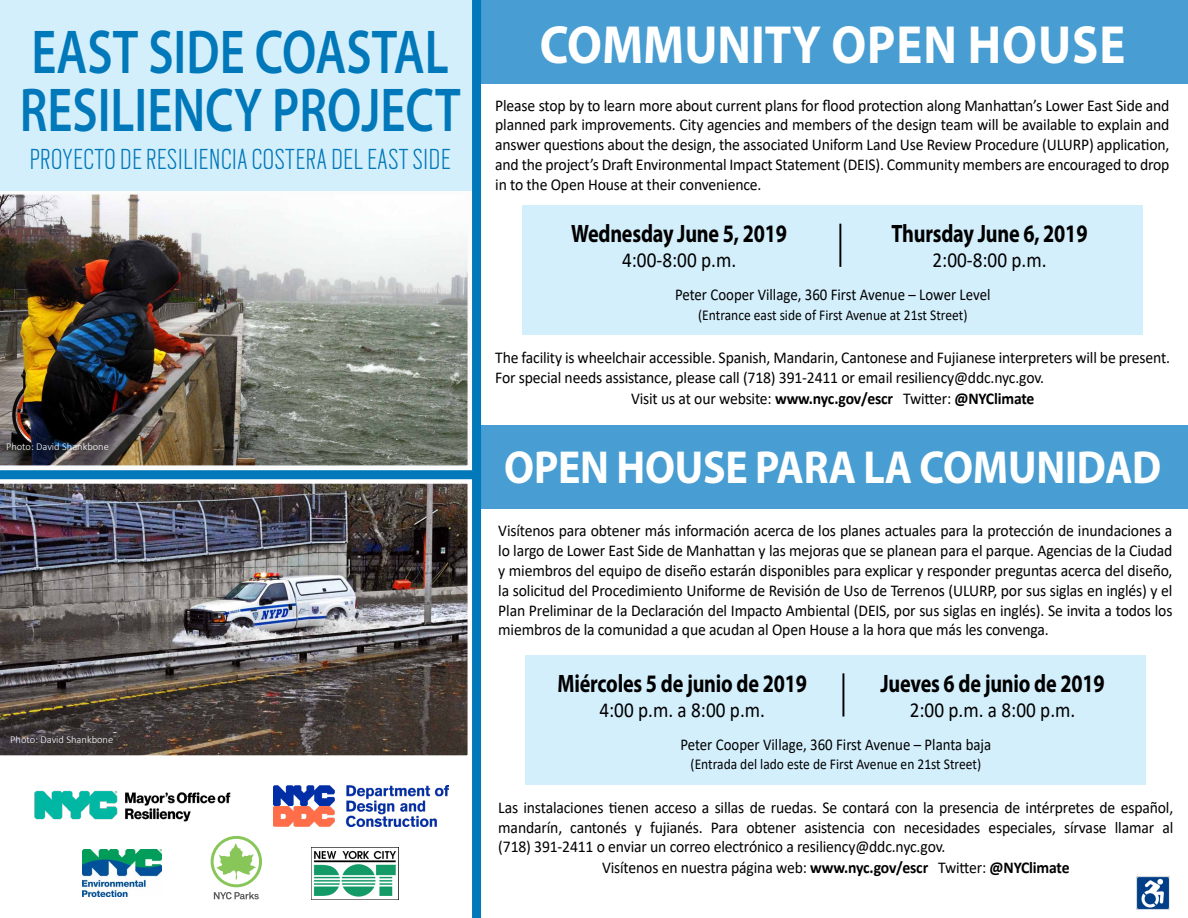
<style>
.page{position:relative;width:1188px;height:918px;background:#fff}
.page>*{position:absolute;margin:0;border:0;box-sizing:border-box;transform-origin:0 0}
.t1{font:600 62.4px "Myriad Pro";color:#0078b9;scale:.78 1}
.t2{font:700 54px "Myriad Pro";letter-spacing:.005em;color:#fff;scale:.9 1}
.t3{font:700 46.5px "Myriad Pro";letter-spacing:-.005em;color:#fff;scale:.9 1}
.t4{font:200 32.1px "Scout Cond";letter-spacing:.025em;color:#0078b9}
.t5{font:700 25.2px "Myriad Pro";letter-spacing:-.01em;color:#000;scale:.8 1}
.t6{font:21.3px "Calibri";color:#000;scale:.9 1}
.t7{font:16.5px/19.8px "Calibri";letter-spacing:-.01em;color:#000;text-align:justify;scale:.95 1}
.t8{font:16.5px "Calibri";letter-spacing:-.01em;color:#000;scale:.9 1}
.t9{font:15px "Calibri";color:#000;scale:.9 1}
.t10{font:300 10.5px "Calibri";color:#fff}
.s1{font-weight:700}
</style>
<div class="page">
<img style="left:0;top:190px;width:472px;height:276px">
<div style="left:0;top:0;width:477px;height:190px;background:#d4effc"></div>
<img style="left:0;top:479px;width:472px;height:277px">
<div style="left:477px;top:0;width:711px;height:83px;background:#489ed2"></div>
<div style="left:477px;top:425px;width:711px;height:83px;background:#489ed2"></div>
<div style="left:0;top:470px;width:477px;height:9px;background:#0078b9"></div>
<div style="left:522px;top:205px;width:621px;height:130px;background:#d4effc"></div>
<img style="left:1136px;top:876px;width:33px;height:33px">
<img style="left:286px;top:785px;width:162px;height:42px">
<svg style="left:211px;top:842px;width:51px;height:57px"></svg>
<img style="left:311px;top:847px;width:87px;height:52px">
<img style="left:83px;top:850px;width:78px;height:47px">
<hr style="left:839px;top:224px;width:2px;height:43px;background:#000">
<img style="left:34px;top:785px;width:252px;height:57px">
<div style="left:472px;top:0;width:9px;height:918px;background:#0078b9"></div>
<div style="left:525px;top:655px;width:621px;height:129px;background:#d4effc"></div>
<hr style="left:842px;top:673px;width:2px;height:44px;background:#000">
<h1 class="t1" style="left:32px;top:12px;width:536px">EAST SIDE COASTAL</h1>
<h2 class="t2" style="left:540px;top:10px;width:652px">COMMUNITY OPEN HOUSE</h2>
<h1 class="t1" style="left:20px;top:70px;width:567px">RESILIENCY PROJECT</h1>
<h3 class="t4" style="left:30px;top:138px;width:422px">PROYECTO DE RESILIENCIA COSTERA DEL EAST SIDE</h3>
<p class="t7" style="left:495px;top:95px;width:711px">Please stop by to learn more about current plans for flood protection along Manhattan’s Lower East Side and planned park improvements. City agencies and members of the design team will be available to explain and answer questions about the design, the associated Uniform Land Use Review Procedure (ULURP) application, and the project’s Draft Environmental Impact Statement (DEIS). Community members are encouraged to drop in to the Open House at their convenience.</p>
<p class="t10" style="left:6px;top:440px;width:104px">Photo: David Shankbone</p>
<p class="t10" style="left:10px;top:733px;width:104px">Photo: David Shankbone</p>
<h3 class="t5" style="left:892px;top:217px;width:247px">Thursday June 6, 2019</h3>
<p class="t6" style="left:932px;top:246px;width:128px">2:00-8:00 p.m.</p>
<p class="t8" style="left:675px;top:283px;width:352px">Peter Cooper Village, 360 First Avenue – Lower Level</p>
<p class="t9" style="left:698px;top:304px;width:301px">(Entrance east side of First Avenue at 21st Street)</p>
<p class="t7" style="left:495px;top:348px;width:712px">The facility is wheelchair accessible. Spanish, Mandarin, Cantonese and Fujianese interpreters will be present.<br>For special needs assistance, please call (718) 391-2411 or email resiliency@ddc.nyc.gov.</p>
<p class="t7" style="left:631px;top:388px;width:426px">Visit us at our website: <span class="s1">www.nyc.gov/escr</span> Twitter: <span class="s1">@NYClimate</span></p>
<h3 class="t5" style="left:571px;top:217px;width:271px">Wednesday June 5, 2019</h3>
<p class="t6" style="left:622px;top:246px;width:128px">4:00-8:00 p.m.</p>
<h3 class="t3" style="left:504px;top:437px;width:732px">OPEN HOUSE PARA LA COMUNIDAD</h3>
<p class="t7" style="left:498px;top:521px;width:711px">Visítenos para obtener más información acerca de los planes actuales para la protección de inundaciones a lo largo de Lower East Side de Manhattan y las mejoras que se planean para el parque. Agencias de la Ciudad y miembros del equipo de diseño estarán disponibles para explicar y responder preguntas acerca del diseño, la solicitud del Procedimiento Uniforme de Revisión de Uso de Terrenos (ULURP, por sus siglas en inglés) y el Plan Preliminar de la Declaración del Impacto Ambiental (DEIS, por sus siglas en inglés). Se invita a todos los miembros de la comunidad a que acudan al Open House a la hora que más les convenga.</p>
<h3 class="t5" style="left:557px;top:667px;width:313px">Miércoles 5 de junio de 2019</h3>
<p class="t6" style="left:599px;top:695px;width:186px">4:00 p.m. a 8:00 p.m.</p>
<h3 class="t5" style="left:881px;top:667px;width:282px">Jueves 6 de junio de 2019</h3>
<p class="t6" style="left:910px;top:695px;width:186px">2:00 p.m. a 8:00 p.m.</p>
<p class="t8" style="left:680px;top:733px;width:347px">Peter Cooper Village, 360 First Avenue – Planta baja</p>
<p class="t9" style="left:691px;top:754px;width:324px">(Entrada del lado este de First Avenue en 21st Street)</p>
<p class="t7" style="left:498px;top:797px;width:712px">Las instalaciones tienen acceso a sillas de ruedas. Se contará con la presencia de intérpretes de español, mandarín, cantonés y fujianés. Para obtener asistencia con necesidades especiales, sírvase llamar al (718) 391-2411 o enviar un correo electrónico a resiliency@ddc.nyc.gov.</p>
<p class="t7" style="left:602px;top:857px;width:494px">Visítenos en nuestra página web: <span class="s1">www.nyc.gov/escr</span> Twitter: <span class="s1">@NYClimate</span></p>
</div>
